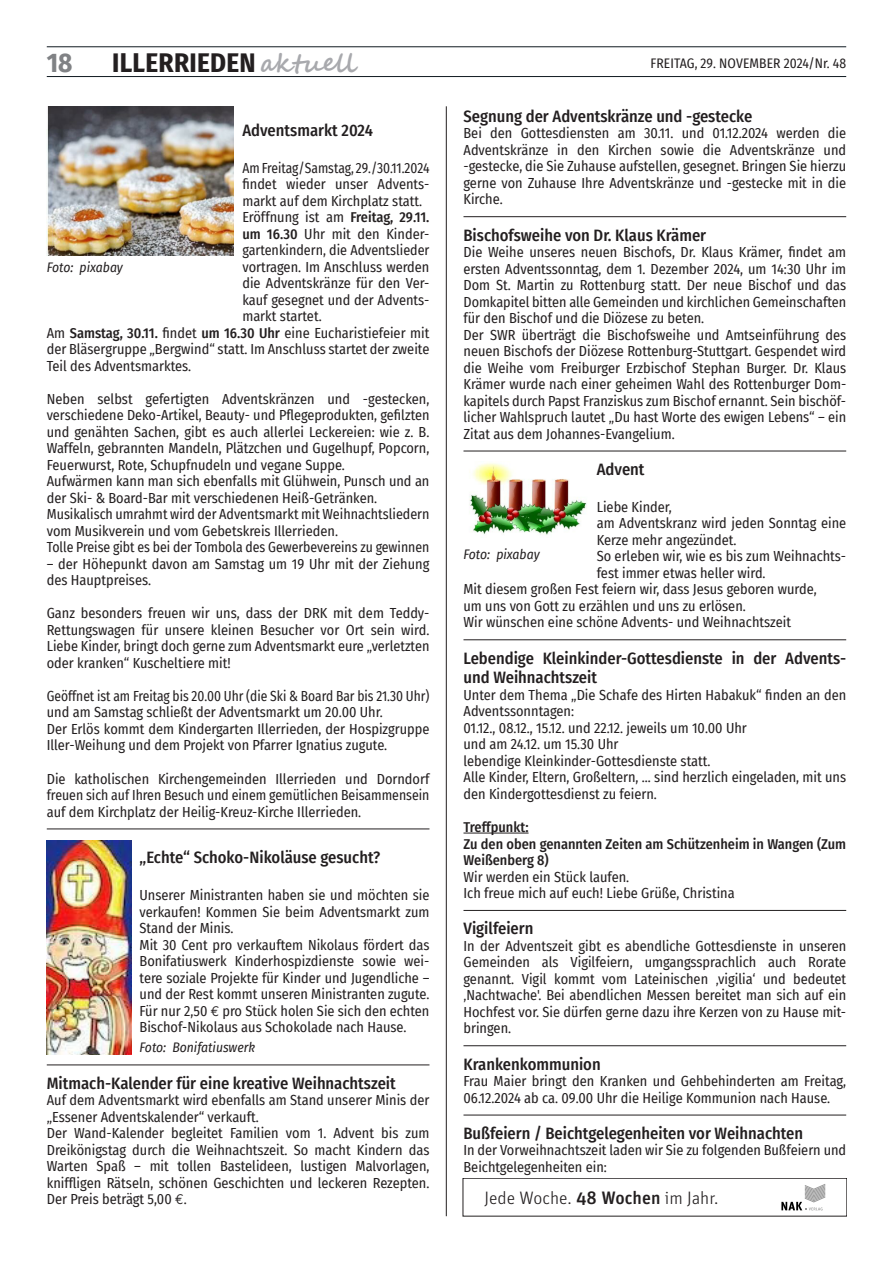
<style>
.page{position:relative;width:893px;height:1263px;background:#fff}
.page>*{position:absolute;margin:0;border:0;box-sizing:border-box;transform-origin:0 0}
.t1{font:700 27px "Fira Sans Condensed";letter-spacing:.01em;color:#231f20}
.t2{font:700 27px "Fira Sans Condensed";color:#808285}
.t3{font:300 18px "Unit Pro";color:#231f20}
.t4{font:500 16.5px/19.8px "Fira Sans Condensed";color:#231f20}
.t5{font:14.25px/16.5px "Fira Sans Condensed";color:#231f20}
.t6{font:14.25px/16.5px "Fira Sans Condensed";color:#231f20;scale:.94 1}
.t7{font:500 14.25px/16.5px "Fira Sans Condensed";color:#231f20}
.t8{font:italic 13.5px "Fira Sans Condensed";color:#231f20}
.t9{font:13.5px "Fira Sans Condensed";letter-spacing:.01em;color:#231f20}
.s1{font-family:"Segoe Script";font-size:25.5px;color:#a8a9ad}
.s2{font-weight:500}
.s3{font-family:"Euro Mono"}
</style>
<div class="page">
<hr style="left:446px;top:106px;width:1px;height:1110px;background:#231f20">
<hr style="left:47px;top:76px;width:799px;height:1px;background:#101a21">
<hr style="left:47px;top:47px;width:799px;height:1px;background:#101a21">
<hr style="left:47px;top:829px;width:382px;height:1px;background:#231f20">
<hr style="left:47px;top:1065px;width:382px;height:1px;background:#231f20">
<img style="left:47px;top:106px;width:187px;height:149px">
<img style="left:47px;top:840px;width:84px;height:215px">
<hr style="left:463px;top:216px;width:383px;height:1px;background:#231f20">
<hr style="left:463px;top:451px;width:383px;height:1px;background:#231f20">
<hr style="left:463px;top:639px;width:383px;height:1px;background:#231f20">
<hr style="left:463px;top:833px;width:66px;height:1px;background:#231f20">
<hr style="left:463px;top:910px;width:383px;height:1px;background:#231f20">
<hr style="left:463px;top:1045px;width:383px;height:1px;background:#231f20">
<hr style="left:463px;top:1115px;width:383px;height:1px;background:#231f20">
<img style="left:469px;top:463px;width:118px;height:72px">
<svg style="left:781px;top:1184px;width:45px;height:26px"></svg>
<div style="left:463px;top:1178px;width:384px;height:38px;border:1px solid #231f20"></div>
<h1 class="t1" style="left:112px;top:40px;width:244px">ILLERRIEDEN <span class="s1">aktuell</span></h1>
<h1 class="t2" style="left:47px;top:40px;width:27px">18</h1>
<p class="t9" style="left:650px;top:53px;width:197px">FREITAG, 29. NOVEMBER 2024/Nr. 48</p>
<p class="t4" style="left:242px;top:119px;width:132px">Adventsmarkt 2024</p>
<p class="t6" style="left:242px;top:159px;width:201px">Am Freitag/Samstag, 29./30.11.2024</p>
<p class="t5" style="left:242px;top:176px;width:189px">findet wieder unser Advents-</p>
<p class="t5" style="left:242px;top:192px;width:181px">markt auf dem Kirchplatz statt.</p>
<p class="t5" style="left:242px;top:209px;width:189px">Eröffnung ist am <span class="s2">Freitag, 29.11.</span></p>
<p class="t5" style="left:242px;top:225px;width:189px"><span class="s2">um 16.30</span> Uhr mit den Kinder-</p>
<p class="t5" style="left:242px;top:242px;width:189px">gartenkindern, die Adventslieder</p>
<p class="t5" style="left:242px;top:258px;width:189px">vortragen. Im Anschluss werden</p>
<p class="t5" style="left:242px;top:275px;width:189px">die Adventskränze für den Ver-</p>
<p class="t5" style="left:242px;top:291px;width:189px">kauf gesegnet und der Advents-</p>
<p class="t5" style="left:242px;top:308px;width:81px">markt startet.</p>
<p class="t5" style="left:47px;top:324px;width:384px">Am <span class="s2">Samstag, 30.11.</span> findet <span class="s2">um 16.30 Uhr</span> eine Eucharistiefeier mit</p>
<p class="t5" style="left:47px;top:341px;width:384px">der Bläsergruppe „Bergwind“ statt. Im Anschluss startet der zweite</p>
<p class="t5" style="left:47px;top:357px;width:146px">Teil des Adventsmarktes.</p>
<p class="t5" style="left:47px;top:390px;width:384px">Neben selbst gefertigten Adventskränzen und -gestecken, verschiedene Deko-Artikel, Beauty- und Pflegeprodukten, gefilzten und genähten Sachen, gibt es auch allerlei Leckereien: wie z. B.<br>Waffeln, gebrannten Mandeln, Plätzchen und Gugelhupf, Popcorn, Feuerwurst, Rote, Schupfnudeln und vegane Suppe.<br>Aufwärmen kann man sich ebenfalls mit Glühwein, Punsch und an der Ski- &amp; Board-Bar mit verschiedenen Heiß-Getränken.<br>Musikalisch umrahmt wird der Adventsmarkt mit Weihnachtsliedern vom Musikverein und vom Gebetskreis Illerrieden.<br>Tolle Preise gibt es bei der Tombola des Gewerbevereins zu gewinnen</p>
<p class="t5" style="left:47px;top:555px;width:384px">– der Höhepunkt davon am Samstag um 19 Uhr mit der Ziehung des Hauptpreises.</p>
<p class="t5" style="left:47px;top:605px;width:384px;text-align:justify">Ganz besonders freuen wir uns, dass der DRK mit dem Teddy-Rettungswagen für unsere kleinen Besucher vor Ort sein wird.<br>Liebe Kinder, bringt doch gerne zum Adventsmarkt eure „verletzten oder kranken“ Kuscheltiere mit!</p>
<p class="t6" style="left:47px;top:687px;width:409px">Geöffnet ist am Freitag bis 20.00 Uhr (die Ski &amp; Board Bar bis 21.30 Uhr) und am Samstag schließt der Adventsmarkt um 20.00 Uhr.<br>Der Erlös kommt dem Kindergarten Illerrieden, der Hospizgruppe Iller-Weihung und dem Projekt von Pfarrer Ignatius zugute.</p>
<p class="t5" style="left:47px;top:770px;width:384px;text-align:justify">Die katholischen Kirchengemeinden Illerrieden und Dorndorf freuen sich auf Ihren Besuch und einem gemütlichen Beisammensein auf dem Kirchplatz der Heilig-Kreuz-Kirche Illerrieden.</p>
<p class="t4" style="left:140px;top:846px;width:242px">„Echte“ Schoko-Nikoläuse gesucht?</p>
<p class="t5" style="left:140px;top:886px;width:291px">Unserer Ministranten haben sie und möchten sie verkaufen! Kommen Sie beim Adventsmarkt zum Stand der Minis.<br>Mit 30 Cent pro verkauftem Nikolaus fördert das Bonifatiuswerk Kinderhospizdienste sowie wei&shy;tere soziale Projekte für Kinder und Jugendliche – und der Rest kommt unseren Ministranten zugute.<br>Für nur 2,50 <span class="s3">€</span> pro Stück holen Sie sich den echten Bischof-Nikolaus aus Schokolade nach Hause.</p>
<p class="t8" style="left:140px;top:1038px;width:117px">Foto: Bonifatiuswerk</p>
<p class="t4" style="left:47px;top:1072px;width:351px">Mitmach-Kalender für eine kreative Weihnachtszeit</p>
<p class="t5" style="left:47px;top:1092px;width:384px">Auf dem Adventsmarkt wird ebenfalls am Stand unserer Minis der „Essener Adventskalender“ verkauft.<br>Der Wand-Kalender begleitet Familien vom 1. Advent bis zum Dreikönigstag durch die Weihnachtszeit. So macht Kindern das Warten Spaß – mit tollen Bastelideen, lustigen Malvorlagen, kniffligen Rätseln, schönen Geschichten und leckeren Rezepten.<br>Der Preis beträgt 5,00 <span class="s3">€</span>.</p>
<p class="t8" style="left:47px;top:257px;width:78px">Foto: pixabay</p>
<p class="t4" style="left:463px;top:105px;width:290px">Segnung der Adventskränze und -gestecke</p>
<p class="t5" style="left:463px;top:125px;width:384px;text-align:justify">Bei den Gottesdiensten am 30.11. und 01.12.2024 werden die Adventskränze in den Kirchen sowie die Adventskränze und -gestecke, die Sie Zuhause aufstellen, gesegnet. Bringen Sie hierzu gerne von Zuhause Ihre Adventskränze und -gestecke mit in die Kirche.</p>
<p class="t4" style="left:463px;top:224px;width:244px">Bischofsweihe von Dr. Klaus Krämer</p>
<p class="t5" style="left:463px;top:243px;width:384px">Die Weihe unseres neuen Bischofs, Dr. Klaus Krämer, findet am ersten Adventssonntag, dem 1. Dezember 2024, um 14:30 Uhr im Dom St. Martin zu Rottenburg statt. Der neue Bischof und das Domkapitel bitten alle Gemeinden und kirchlichen Gemeinschaften für den Bischof und die Diözese zu beten.<br>Der SWR überträgt die Bischofsweihe und Amtseinführung des neuen Bischofs der Diözese Rottenburg-Stuttgart. Gespendet wird die Weihe vom Freiburger Erzbischof Stephan Burger. Dr. Klaus Krämer wurde nach einer geheimen Wahl des Rottenburger Dom&shy;kapitels durch Papst Franziskus zum Bischof ernannt. Sein bischöf&shy;licher Wahlspruch lautet „Du hast Worte des ewigen Lebens“ – ein Zitat aus dem Johannes-Evangelium.</p>
<p class="t4" style="left:597px;top:458px;width:49px">Advent</p>
<p class="t5" style="left:597px;top:498px;width:77px">Liebe Kinder,</p>
<p class="t5" style="left:597px;top:515px;width:251px">am Adventskranz wird jeden Sonntag eine</p>
<p class="t5" style="left:597px;top:531px;width:141px">Kerze mehr angezündet.</p>
<p class="t5" style="left:597px;top:548px;width:251px">So erleben wir, wie es bis zum Weihnachts-</p>
<p class="t5" style="left:597px;top:564px;width:170px">fest immer etwas heller wird.</p>
<p class="t5" style="left:463px;top:581px;width:355px">Mit diesem großen Fest feiern wir, dass Jesus geboren wurde,</p>
<p class="t5" style="left:463px;top:597px;width:284px">um uns von Gott zu erzählen und uns zu erlösen.</p>
<p class="t5" style="left:463px;top:614px;width:329px">Wir wünschen eine schöne Advents- und Weihnachtszeit</p>
<p class="t4" style="left:463px;top:647px;width:384px">Lebendige Kleinkinder-Gottesdienste in der Advents&shy;und Weihnachtszeit</p>
<p class="t5" style="left:463px;top:686px;width:384px">Unter dem Thema „Die Schafe des Hirten Habakuk“ finden an den Adventssonntagen:<br>01.12., 08.12., 15.12. und 22.12. jeweils um 10.00 Uhr<br>und am 24.12. um 15.30 Uhr<br>lebendige Kleinkinder-Gottesdienste statt.<br>Alle Kinder, Eltern, Großeltern, ... sind herzlich eingeladen, mit uns den Kindergottesdienst zu feiern.</p>
<p class="t7" style="left:463px;top:818px;width:384px">Treffpunkt:<br>Zu den oben genannten Zeiten am Schützenheim in Wangen (Zum<br>Weißenberg 8)</p>
<p class="t5" style="left:463px;top:868px;width:273px">Wir werden ein Stück laufen.<br>Ich freue mich auf euch! Liebe Grüße, Christina</p>
<p class="t4" style="left:463px;top:918px;width:71px">Vigilfeiern</p>
<p class="t5" style="left:463px;top:937px;width:384px;text-align:justify">In der Adventszeit gibt es abendliche Gottesdienste in unseren Gemeinden als Vigilfeiern, umgangssprachlich auch Rorate genannt. Vigil kommt vom Lateinischen ‚vigilia‘ und bedeutet ‚Nachtwache'. Bei abendlichen Messen bereitet man sich auf ein Hochfest vor. Sie dürfen gerne dazu ihre Kerzen von zu Hause mit&shy;bringen.</p>
<p class="t4" style="left:463px;top:1053px;width:139px">Krankenkommunion</p>
<p class="t5" style="left:463px;top:1072px;width:384px">Frau Maier bringt den Kranken und Gehbehinderten am Freitag,<br>06.12.2024 ab ca. 09.00 Uhr die Heilige Kommunion nach Hause.</p>
<p class="t4" style="left:463px;top:1122px;width:341px">Bußfeiern / Beichtgelegenheiten vor Weihnachten</p>
<p class="t5" style="left:463px;top:1142px;width:384px">In der Vorweihnachtszeit laden wir Sie zu folgenden Bußfeiern und<br>Beichtgelegenheiten ein:</p>
<p class="t3" style="left:484px;top:1186px;width:236px">Jede Woche. <span class="s2">48 Wochen</span> im Jahr.</p>
<p class="t8" style="left:463px;top:544px;width:78px">Foto: pixabay</p>
</div>
